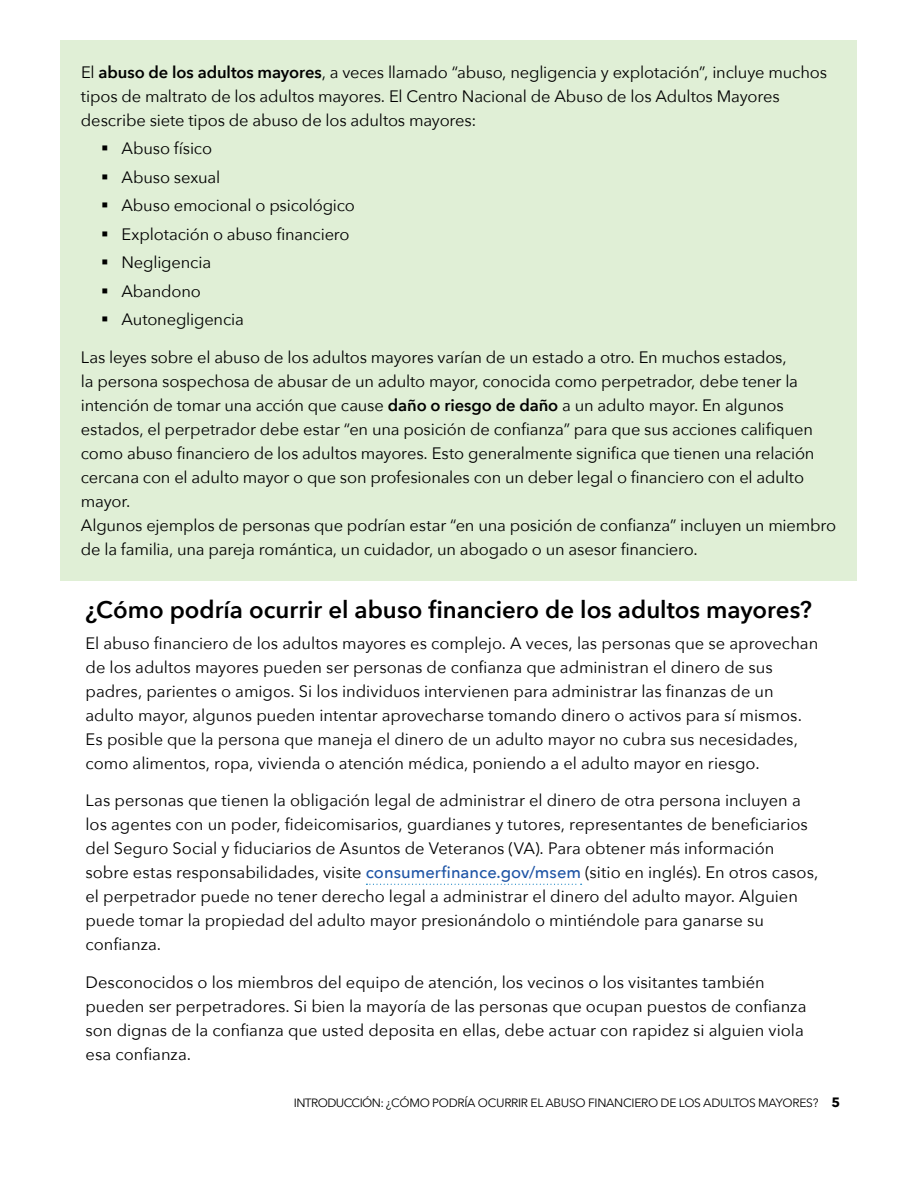
<style>
.page{position:relative;width:918px;height:1188px;background:#fff}
.page>*{position:absolute;margin:0;border:0;box-sizing:border-box;transform-origin:0 0}
.t1{font:600 24px "Avenir Next";color:#000}
.t2{font:16.5px/24px "Avenir Next";letter-spacing:-.005em;color:#000}
.t3{font:12px "Avenir Next";letter-spacing:-.025em;color:#000}
.s1{font-weight:600}
.s2{font-weight:500;color:#1f55a6}
.s3{font-weight:700;font-size:13.5px}
</style>
<div class="page">
<div style="left:61px;top:41px;width:796px;height:111px;background:#e0efd6"></div>
<div style="left:61px;top:326px;width:796px;height:255px;background:#e0efd6"></div>
<svg style="left:366px;top:884px;width:216px;height:1px"></svg>
<div style="left:61px;top:124px;width:796px;height:44px;background:#e0efd6"></div>
<div style="left:61px;top:153px;width:796px;height:43px;background:#e0efd6"></div>
<div style="left:61px;top:181px;width:796px;height:44px;background:#e0efd6"></div>
<div style="left:61px;top:210px;width:796px;height:43px;background:#e0efd6"></div>
<div style="left:61px;top:238px;width:796px;height:44px;background:#e0efd6"></div>
<div style="left:61px;top:267px;width:796px;height:43px;background:#e0efd6"></div>
<div style="left:61px;top:295px;width:796px;height:44px;background:#e0efd6"></div>
<p class="t2" style="left:81px;top:59px;width:748px">El <span class="s1">abuso de los adultos mayores</span>, a veces llamado “abuso, negligencia y explotación”, incluye muchos tipos de maltrato de los adultos mayores. El Centro Nacional de Abuso de los Adultos Mayores describe siete tipos de abuso de los adultos mayores:</p>
<p class="t2" style="left:101px;top:136px;width:112px">▪ Abuso físico</p>
<p class="t2" style="left:101px;top:164px;width:121px">▪ Abuso sexual</p>
<p class="t2" style="left:101px;top:193px;width:255px">▪ Abuso emocional o psicológico</p>
<p class="t2" style="left:101px;top:221px;width:250px">▪ Explotación o abuso financiero</p>
<p class="t2" style="left:101px;top:250px;width:111px">▪ Negligencia</p>
<p class="t2" style="left:101px;top:278px;width:101px">▪ Abandono</p>
<p class="t2" style="left:101px;top:307px;width:144px">▪ Autonegligencia</p>
<p class="t2" style="left:81px;top:344px;width:719px">Las leyes sobre el abuso de los adultos mayores varían de un estado a otro. En muchos estados, la persona sospechosa de abusar de un adulto mayor, conocida como perpetrador, debe tener la intención de tomar una acción que cause <span class="s1">daño o riesgo de daño</span> a un adulto mayor. En algunos</p>
<p class="t2" style="left:81px;top:416px;width:735px;text-align:justify">estados, el perpetrador debe estar “en una posición de confianza” para que sus acciones califiquen como abuso financiero de los adultos mayores. Esto generalmente significa que tienen una relación cercana con el adulto mayor o que son profesionales con un deber legal o financiero con el adulto</p>
<p class="t2" style="left:81px;top:488px;width:51px">mayor.</p>
<p class="t2" style="left:81px;top:512px;width:757px">Algunos ejemplos de personas que podrían estar “en una posición de confianza” incluyen un miembro de la familia, una pareja romántica, un cuidador, un abogado o un asesor financiero.</p>
<h2 class="t1" style="left:86px;top:589px;width:728px">¿Cómo podría ocurrir el abuso financiero de los adultos mayores?</h2>
<p class="t2" style="left:86px;top:630px;width:734px">El abuso financiero de los adultos mayores es complejo. A veces, las personas que se aprovechan</p>
<p class="t2" style="left:86px;top:654px;width:689px">de los adultos mayores pueden ser personas de confianza que administran el dinero de sus</p>
<p class="t2" style="left:86px;top:678px;width:690px">padres, parientes o amigos. Si los individuos intervienen para administrar las finanzas de un</p>
<p class="t2" style="left:86px;top:702px;width:718px">adulto mayor, algunos pueden intentar aprovecharse tomando dinero o activos para sí mismos.</p>
<p class="t2" style="left:86px;top:726px;width:714px">Es posible que la persona que maneja el dinero de un adulto mayor no cubra sus necesidades,</p>
<p class="t2" style="left:86px;top:750px;width:676px">como alimentos, ropa, vivienda o atención médica, poniendo a el adulto mayor en riesgo.</p>
<p class="t2" style="left:86px;top:788px;width:717px">Las personas que tienen la obligación legal de administrar el dinero de otra persona incluyen a</p>
<p class="t2" style="left:86px;top:812px;width:724px">los agentes con un poder, fideicomisarios, guardianes y tutores, representantes de beneficiarios</p>
<p class="t2" style="left:86px;top:836px;width:690px">del Seguro Social y fiduciarios de Asuntos de Veteranos (VA). Para obtener más información</p>
<p class="t2" style="left:86px;top:860px;width:734px">sobre estas responsabilidades, visite <span class="s2">consumerfinance.gov/msem</span> (sitio en inglés). En otros casos,</p>
<p class="t2" style="left:86px;top:884px;width:714px">el perpetrador puede no tener derecho legal a administrar el dinero del adulto mayor. Alguien</p>
<p class="t2" style="left:86px;top:908px;width:680px">puede tomar la propiedad del adulto mayor presionándolo o mintiéndole para ganarse su</p>
<p class="t2" style="left:86px;top:932px;width:77px">confianza.</p>
<p class="t2" style="left:86px;top:969px;width:681px">Desconocidos o los miembros del equipo de atención, los vecinos o los visitantes también</p>
<p class="t2" style="left:86px;top:993px;width:723px">pueden ser perpetradores. Si bien la mayoría de las personas que ocupan puestos de confianza</p>
<p class="t2" style="left:86px;top:1017px;width:720px">son dignas de la confianza que usted deposita en ellas, debe actuar con rapidez si alguien viola</p>
<p class="t2" style="left:86px;top:1041px;width:107px">esa confianza.</p>
<p class="t3" style="left:294px;top:1093px;width:548px">INTRODUCCIÓN: ¿CÓMO PODRÍA OCURRIR EL ABUSO FINANCIERO DE LOS ADULTOS MAYORES? <span class="s3">5</span></p>
</div>
